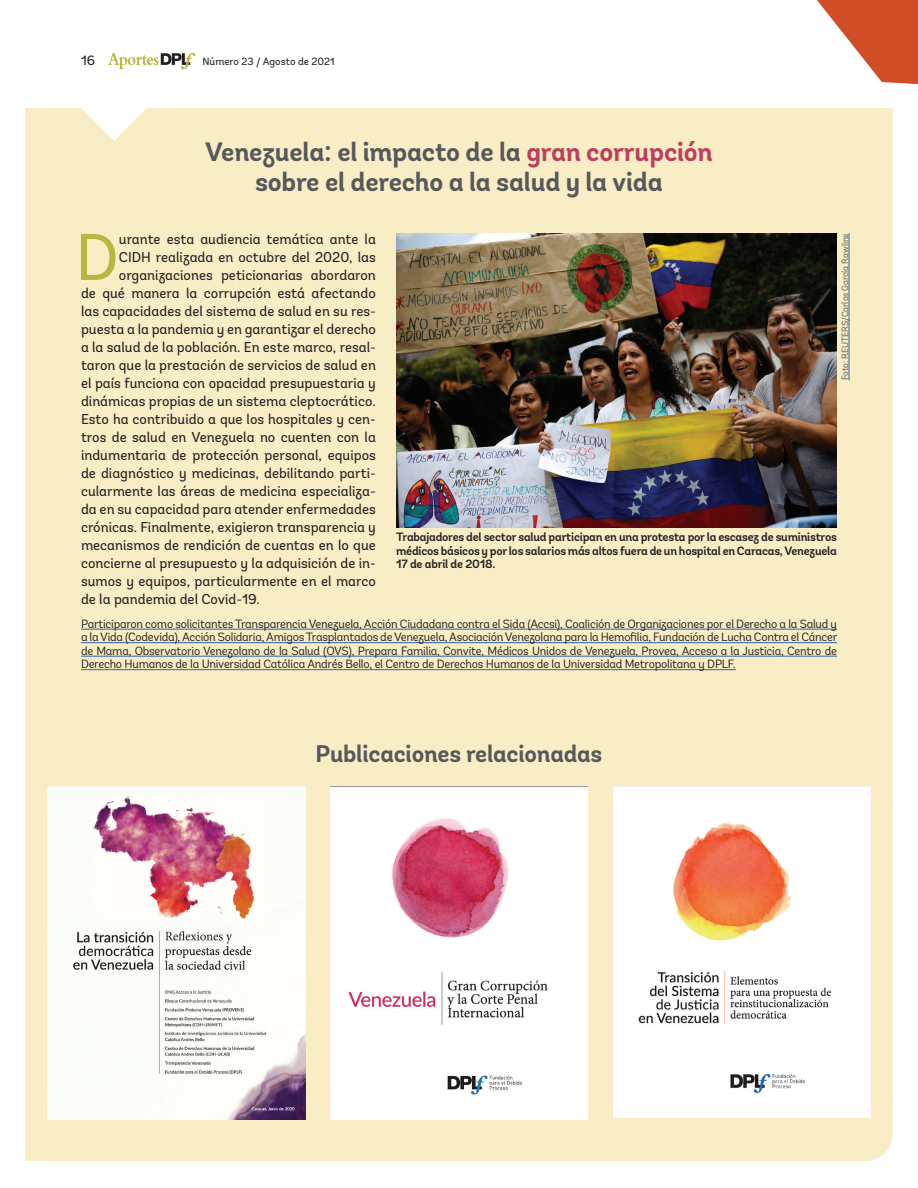
<style>
.page{position:relative;width:918px;height:1188px;background:#fff}
.page>*{position:absolute;margin:0;border:0;box-sizing:border-box;transform-origin:0 0}
.t1{font:65.7px "Andes";color:#b9b742}
.t2{font:700 26.55px/29.8px "Andes";letter-spacing:-.01em;color:#57585a;text-align:center}
.t3{font:700 24px "Andes";letter-spacing:-.01em;color:#57585a}
.t4{font:14.25px "Andes";color:#231f20}
.t5{font:13.5px "Andes";color:#231f20}
.t6{font:12px/13.5px "Andes";letter-spacing:-.02em;color:#231f20;text-align:justify}
.t7{font:600 12px/13.5px "Andes";letter-spacing:-.02em;color:#231f20;text-align:justify}
.t8{font:10.5px "Andes";color:#231f20}
.t9{font:9px "Andes";letter-spacing:-.01em;color:#57585a}
.s1{color:#bd3e5e}
</style>
<div class="page">
<svg style="left:108px;top:53px;width:87px;height:16px"></svg>
<div style="left:25px;top:108px;width:868px;height:1053px;background:#f8edc5"></div>
<hr style="left:81px;top:629px;width:756px;height:1px;background:#2865b1">
<hr style="left:81px;top:642px;width:756px;height:1px;background:#2865b1">
<hr style="left:81px;top:656px;width:756px;height:1px;background:#2865b1">
<hr style="left:81px;top:669px;width:655px;height:1px;background:#2865b1">
<img style="left:48px;top:787px;width:257px;height:332px">
<img style="left:330px;top:787px;width:258px;height:332px">
<img style="left:614px;top:787px;width:256px;height:331px">
<svg style="left:81px;top:108px;width:66px;height:33px"></svg>
<hr style="left:849px;top:233px;width:1px;height:147px;background:#2865b1">
<img style="left:396px;top:233px;width:441px;height:294px">
<svg style="left:817px;top:0;width:101px;height:85px"></svg>
<p class="t5" style="left:81px;top:52px;width:16px">16</p>
<p class="t8" style="left:202px;top:55px;width:134px">Número 23 / Agosto de 2021</p>
<h2 class="t2" style="left:205px;top:138px;width:509px">Venezuela: el impacto de la <span class="s1">gran corrupción </span>sobre el derecho a la salud y la vida</h2>
<h1 class="t1" style="left:75px;top:217px;width:45px">D</h1>
<p class="t4" style="left:119px;top:230px;width:259px">urante esta audiencia temática ante la</p>
<p class="t9" style="left:840px;top:380px;width:149px;rotate:-90deg">Foto: REUTERS/Carlos García Rawlins</p>
<p class="t4" style="left:119px;top:248px;width:258px">CIDH realizada en octubre del 2020, las</p>
<p class="t4" style="left:119px;top:266px;width:259px">organizaciones peticionarias abordaron</p>
<p class="t4" style="left:81px;top:284px;width:296px">de qué manera la corrupción está afectando</p>
<p class="t4" style="left:81px;top:302px;width:296px">las capacidades del sistema de salud en su res-</p>
<p class="t4" style="left:81px;top:320px;width:296px">puesta a la pandemia y en garantizar el derecho</p>
<p class="t4" style="left:81px;top:338px;width:296px">a la salud de la población. En este marco, resal-</p>
<p class="t4" style="left:81px;top:356px;width:296px">taron que la prestación de servicios de salud en</p>
<p class="t4" style="left:81px;top:374px;width:296px">el país funciona con opacidad presupuestaria y</p>
<p class="t4" style="left:81px;top:392px;width:296px">dinámicas propias de un sistema cleptocrático.</p>
<p class="t4" style="left:81px;top:410px;width:296px">Esto ha contribuido a que los hospitales y cen-</p>
<p class="t4" style="left:81px;top:428px;width:296px">tros de salud en Venezuela no cuenten con la</p>
<p class="t4" style="left:81px;top:446px;width:296px">indumentaria de protección personal, equipos</p>
<p class="t4" style="left:81px;top:464px;width:296px">de diagnóstico y medicinas, debilitando parti-</p>
<p class="t4" style="left:81px;top:482px;width:296px">cularmente las áreas de medicina especializa-</p>
<p class="t4" style="left:81px;top:500px;width:296px">da en su capacidad para atender enfermedades</p>
<p class="t4" style="left:81px;top:518px;width:296px">crónicas. Finalmente, exigieron transparencia y</p>
<p class="t4" style="left:81px;top:536px;width:296px">mecanismos de rendición de cuentas en lo que</p>
<p class="t4" style="left:81px;top:554px;width:296px">concierne al presupuesto y la adquisición de in-</p>
<p class="t4" style="left:81px;top:572px;width:296px">sumos y equipos, particularmente en el marco</p>
<p class="t4" style="left:81px;top:590px;width:181px">de la pandemia del Covid-19.</p>
<p class="t6" style="left:81px;top:617px;width:758px">Participaron como solicitantes Transparencia Venezuela, Acción Ciudadana contra el Sida (Accsi), Coalición de Organizaciones por el Derecho a la Salud y a la Vida (Codevida), Acción Solidaria, Amigos Trasplantados de Venezuela, Asociación Venezolana para la Hemofilia, Fundación de Lucha Contra el Cáncer de Mama, Observatorio Venezolano de la Salud (OVS), Prepara Familia, Convite, Médicos Unidos de Venezuela, Provea, Acceso a la Justicia, Centro de Derecho Humanos de la Universidad Católica Andrés Bello, el Centro de Derechos Humanos de la Universidad Metropolitana y DPLF.</p>
<p class="t7" style="left:396px;top:531px;width:442px">Trabajadores del sector salud participan en una protesta por la escasez de suministros médicos básicos y por los salarios más altos fuera de un hospital en Caracas, Venezuela 17 de abril de 2018.</p>
<h3 class="t3" style="left:316px;top:739px;width:288px">Publicaciones relacionadas</h3>
</div>
